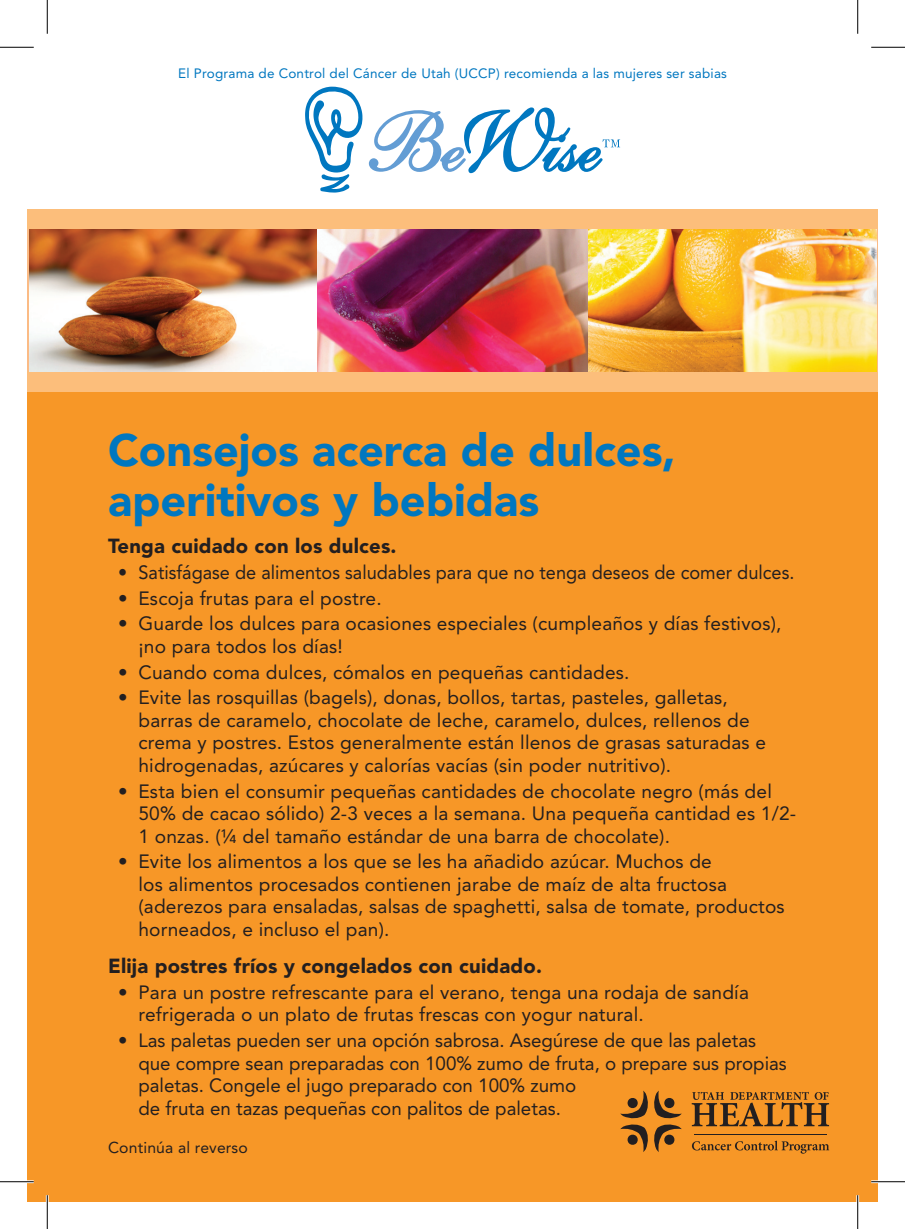
<style>
.page{position:relative;width:905px;height:1229px;background:#fff}
.page>*{position:absolute;margin:0;border:0;box-sizing:border-box;transform-origin:0 0}
.t1{font:900 45px/49.5px "Avenir";color:#0077c0}
.t2{font:900 20.25px "Avenir";letter-spacing:.01em;color:#231f20}
.t3{font:19.12px/22.5px "Avenir";letter-spacing:.01em;color:#231f20}
.t4{font:19.12px "Avenir";letter-spacing:.01em;color:#231f20;scale:.95 1}
.t5{font:15.75px "Avenir";letter-spacing:.01em;color:#231f20}
.t6{font:13.5px "Avenir";letter-spacing:.015em;color:#0077c0}
</style>
<div class="page">
<div style="left:27px;top:337px;width:851px;height:865px;background:#f79727"></div>
<div style="left:27px;top:209px;width:851px;height:183px;background:#fcbe7b"></div>
<svg style="left:369px;top:107px;width:251px;height:66px"></svg>
<svg style="left:305px;top:87px;width:57px;height:105px"></svg>
<svg style="left:691px;top:1092px;width:138px;height:34px"></svg>
<svg style="left:620px;top:1090px;width:61px;height:62px"></svg>
<hr style="left:694px;top:1133px;width:132px;height:1px;background:#231f20">
<svg style="left:692px;top:1140px;width:137px;height:13px"></svg>
<img style="left:29px;top:230px;width:288px;height:141px">
<svg style="left:587px;top:230px;width:290px;height:141px;background:#efbb58"></svg>
<img style="left:317px;top:230px;width:270px;height:141px">
<hr style="left:0;top:1180px;width:34px;height:3px;background:#fff">
<hr style="left:871px;top:1180px;width:33px;height:3px;background:#fff">
<hr style="left:46px;top:1195px;width:3px;height:33px;background:#fff">
<hr style="left:856px;top:1195px;width:3px;height:33px;background:#fff">
<hr style="left:0;top:47px;width:34px;height:1px;background:#000">
<hr style="left:871px;top:47px;width:33px;height:1px;background:#000">
<hr style="left:0;top:1181px;width:34px;height:1px;background:#000">
<hr style="left:871px;top:1181px;width:33px;height:1px;background:#000">
<hr style="left:47px;top:0;width:1px;height:34px;background:#000">
<hr style="left:47px;top:1195px;width:1px;height:33px;background:#000">
<hr style="left:857px;top:0;width:1px;height:34px;background:#000">
<hr style="left:857px;top:1195px;width:1px;height:33px;background:#000">
<p class="t6" style="left:178px;top:65px;width:550px">El Programa de Control del Cáncer de Utah (UCCP) recomienda a las mujeres ser sabias</p>
<h1 class="t1" style="left:108px;top:425px;width:569px">Consejos acerca de dulces, aperitivos y bebidas</h1>
<p class="t2" style="left:108px;top:534px;width:290px">Tenga cuidado con los dulces.</p>
<p class="t4" style="left:118px;top:561px;width:713px">• Satisfágase de alimentos saludables para que no tenga deseos de comer dulces.</p>
<p class="t3" style="left:118px;top:586px;width:265px">• Escoja frutas para el postre.</p>
<p class="t3" style="left:138px;top:612px;width:644px;text-indent:-20px">• Guarde los dulces para ocasiones especiales (cumpleaños y días festivos), ¡no para todos los días!</p>
<p class="t3" style="left:118px;top:660px;width:513px">• Cuando coma dulces, cómalos en pequeñas cantidades.</p>
<p class="t3" style="left:138px;top:686px;width:629px;text-indent:-20px">• Evite las rosquillas (bagels), donas, bollos, tartas, pasteles, galletas, barras de caramelo, chocolate de leche, caramelo, dulces, rellenos de crema y postres. Estos generalmente están llenos de grasas saturadas e hidrogenadas, azúcares y calorías vacías (sin poder nutritivo).</p>
<p class="t3" style="left:138px;top:779px;width:659px;text-indent:-20px">• Esta bien el consumir pequeñas cantidades de chocolate negro (más del<br>50% de cacao sólido) 2-3 veces a la semana. Una pequeña cantidad es 1/2-<br>1 onzas. (¼ del tamaño estándar de una barra de chocolate).</p>
<p class="t3" style="left:138px;top:850px;width:647px;text-indent:-20px">• Evite los alimentos a los que se les ha añadido azúcar. Muchos de<br>los alimentos procesados contienen jarabe de maíz de alta fructosa (aderezos para ensaladas, salsas de spaghetti, salsa de tomate, productos horneados, e incluso el pan).</p>
<p class="t2" style="left:108px;top:953px;width:435px">Elija postres fríos y congelados con cuidado.</p>
<p class="t3" style="left:138px;top:981px;width:612px;text-indent:-20px">• Para un postre refrescante para el verano, tenga una rodaja de sandía refrigerada o un plato de frutas frescas con yogur natural.</p>
<p class="t3" style="left:138px;top:1029px;width:650px;text-indent:-20px">• Las paletas pueden ser una opción sabrosa. Asegúrese de que las paletas que compre sean preparadas con 100% zumo de fruta, o prepare sus propias paletas. Congele el jugo preparado con 100% zumo<br>de fruta en tazas pequeñas con palitos de paletas.</p>
<p class="t5" style="left:108px;top:1138px;width:141px">Continúa al reverso</p>
</div>
